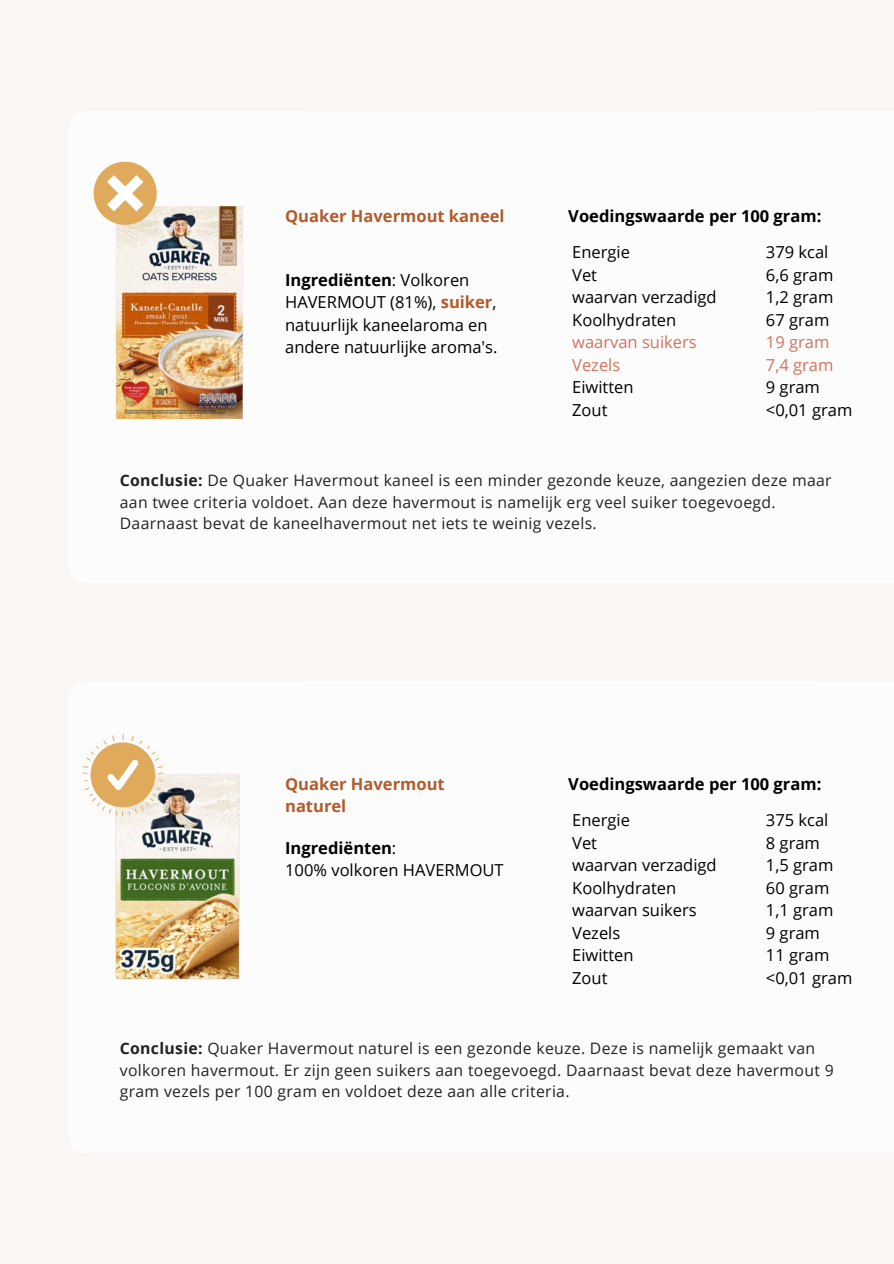
<style>
.page{position:relative;width:894px;height:1264px;background:#fff}
.page>*{position:absolute;margin:0;border:0;box-sizing:border-box;transform-origin:0 0}
.t1{font:16.5px/22.5px "Open Sans";color:#000}
.t2{font:700 16.5px "Open Sans";color:#000}
.t3{font:700 16.5px/22.5px "Open Sans";color:#b25b2b}
.t4{font:16.5px "Open Sans";color:#d0745b}
.t5{font:15.75px/21.5px "Open Sans";letter-spacing:.02em;color:#222}
.s1{font-weight:700}
.s2{font-weight:700;color:#b25b2b}
.s3{font-weight:400}
</style>
<div class="page">
<div style="left:0;top:0;width:893px;height:1263px;background:#fbf7f5"></div>
<div style="left:69px;top:111px;width:755px;height:471px;background:#fff;border-radius:16px"></div>
<img style="left:115px;top:207px;width:128px;height:211px">
<div style="left:69px;top:681px;width:755px;height:471px;background:#fff;border-radius:16px"></div>
<svg style="left:94px;top:162px;width:63px;height:63px"></svg>
<img style="left:115px;top:772px;width:125px;height:208px">
<svg style="left:82px;top:734px;width:81px;height:82px"></svg>
<p class="t3" style="left:285px;top:204px;width:221px">Quaker Havermout kaneel</p>
<p class="t2" style="left:568px;top:204px;width:254px">Voedingswaarde per 100 gram:</p>
<p class="t1" style="left:765px;top:240px;width:64px">379 kcal</p>
<p class="t1" style="left:765px;top:263px;width:69px">6,6 gram</p>
<p class="t1" style="left:765px;top:285px;width:69px">1,2 gram</p>
<p class="t1" style="left:765px;top:308px;width:65px">67 gram</p>
<p class="t4" style="left:765px;top:331px;width:65px">19 gram</p>
<p class="t4" style="left:765px;top:353px;width:69px">7,4 gram</p>
<p class="t1" style="left:765px;top:375px;width:56px">9 gram</p>
<p class="t1" style="left:765px;top:398px;width:88px">&lt;0,01 gram</p>
<p class="t1" style="left:572px;top:240px;width:59px">Energie</p>
<p class="t1" style="left:572px;top:263px;width:26px">Vet</p>
<p class="t1" style="left:572px;top:285px;width:146px">waarvan verzadigd</p>
<p class="t1" style="left:572px;top:308px;width:105px">Koolhydraten</p>
<p class="t4" style="left:572px;top:331px;width:126px">waarvan suikers</p>
<p class="t4" style="left:572px;top:353px;width:50px">Vezels</p>
<p class="t1" style="left:572px;top:375px;width:63px">Eiwitten</p>
<p class="t1" style="left:572px;top:398px;width:37px">Zout</p>
<p class="t1" style="left:285px;top:268px;width:214px"><span class="s1">Ingrediënten</span>: Volkoren<br>HAVERMOUT (81%), <span class="s2">suiker</span>, natuurlijk kaneelaroma en andere natuurlijke aroma's.</p>
<p class="t5" style="left:120px;top:469px;width:713px"><span class="s1">Conclusie:</span> De Quaker Havermout kaneel is een minder gezonde keuze, aangezien deze maar aan twee criteria voldoet. Aan deze havermout is namelijk erg veel suiker toegevoegd.<br>Daarnaast bevat de kaneelhavermout net iets te weinig vezels.</p>
<p class="t3" style="left:285px;top:772px;width:161px">Quaker Havermout naturel</p>
<p class="t2" style="left:568px;top:772px;width:254px">Voedingswaarde per 100 gram:</p>
<p class="t1" style="left:765px;top:808px;width:64px">375 kcal</p>
<p class="t1" style="left:765px;top:831px;width:56px">8 gram</p>
<p class="t1" style="left:765px;top:853px;width:69px">1,5 gram</p>
<p class="t1" style="left:765px;top:876px;width:65px">60 gram</p>
<p class="t1" style="left:765px;top:898px;width:69px">1,1 gram</p>
<p class="t1" style="left:765px;top:921px;width:56px">9 gram</p>
<p class="t1" style="left:765px;top:943px;width:65px">11 gram</p>
<p class="t1" style="left:765px;top:966px;width:88px">&lt;0,01 gram</p>
<p class="t1" style="left:572px;top:808px;width:59px">Energie</p>
<p class="t1" style="left:572px;top:831px;width:26px">Vet</p>
<p class="t1" style="left:572px;top:853px;width:146px">waarvan verzadigd</p>
<p class="t1" style="left:572px;top:876px;width:105px">Koolhydraten</p>
<p class="t1" style="left:572px;top:898px;width:126px">waarvan suikers</p>
<p class="t1" style="left:572px;top:921px;width:50px">Vezels</p>
<p class="t1" style="left:572px;top:943px;width:63px">Eiwitten</p>
<p class="t1" style="left:572px;top:966px;width:37px">Zout</p>
<p class="t2" style="left:285px;top:836px;width:113px">Ingrediënten<span class="s3">:</span></p>
<p class="t1" style="left:285px;top:858px;width:220px">100% volkoren HAVERMOUT</p>
<p class="t5" style="left:120px;top:1037px;width:715px"><span class="s1">Conclusie:</span> Quaker Havermout naturel is een gezonde keuze. Deze is namelijk gemaakt van volkoren havermout. Er zijn geen suikers aan toegevoegd. Daarnaast bevat deze havermout 9 gram vezels per 100 gram en voldoet deze aan alle criteria.</p>
</div>
